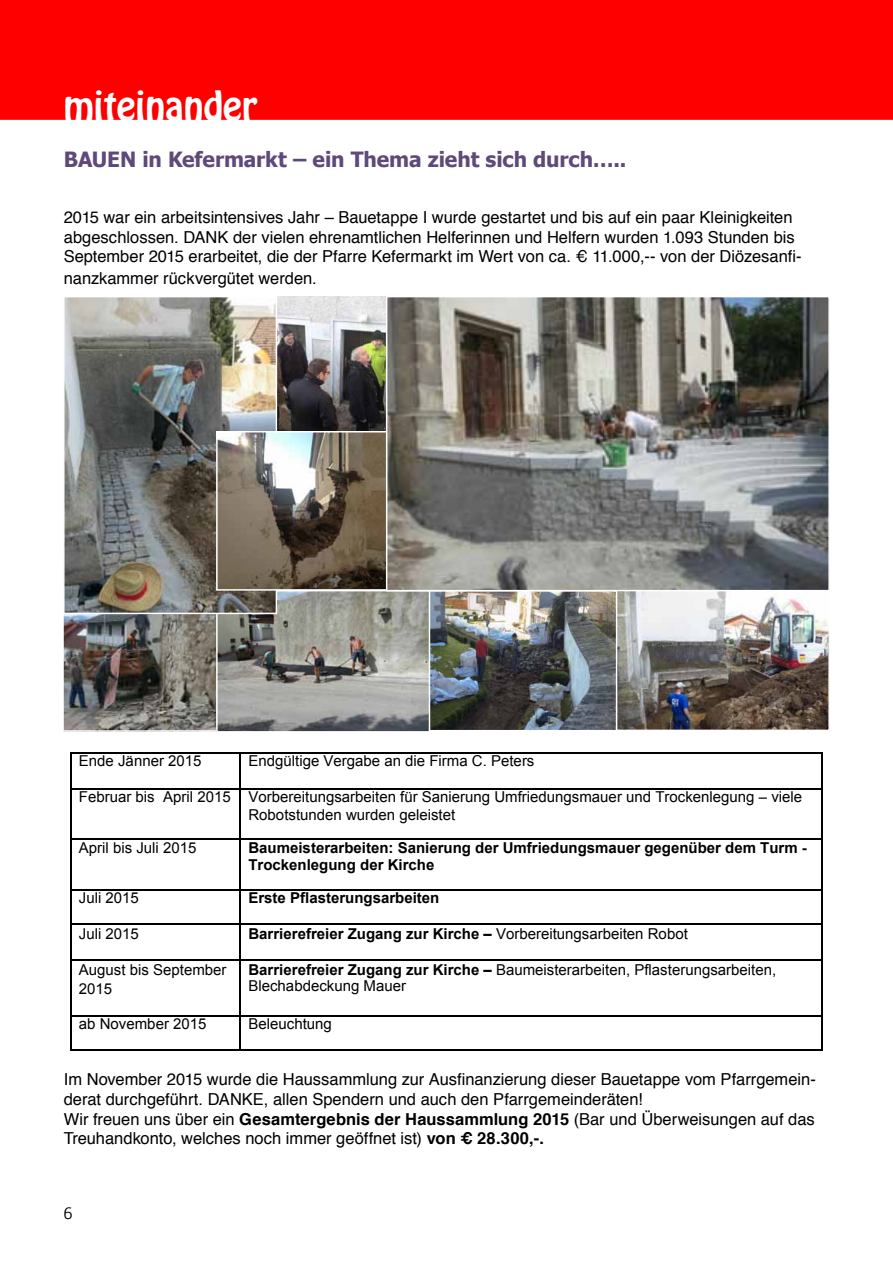
<style>
.page{position:relative;width:893px;height:1263px;background:#fff}
.page>*{position:absolute;margin:0;border:0;box-sizing:border-box;transform-origin:0 0}
.t1{font:36px "Hobo Std";color:#fff}
.t2{font:700 21px "Tahoma";letter-spacing:-.005em;color:#5f497a}
.t3{font:16.5px/19.8px "Helvetica";color:#000}
.t4{font:15px/18px "Arial";color:#000}
.t5{font:700 15px/16.5px "Arial";color:#000}
.t6{font:15px "Euphemia UCAS";color:#000}
.s1{font-weight:400}
.s2{font-weight:700}
</style>
<div class="page">
<div style="left:0;top:0;width:893px;height:120px;background:#f00"></div>
<img style="left:65px;top:614px;width:151px;height:115px">
<div style="left:62px;top:572px;width:214px;height:160px;border:2px solid #fff"></div>
<img style="left:430px;top:593px;width:186px;height:135px">
<div style="left:410px;top:590px;width:212px;height:141px;border:2px solid #fff"></div>
<img style="left:219px;top:444px;width:208px;height:286px">
<div style="left:216px;top:590px;width:214px;height:143px;border:2px solid #fff"></div>
<img style="left:277px;top:297px;width:109px;height:147px">
<img style="left:619px;top:592px;width:208px;height:136px">
<div style="left:616px;top:589px;width:214px;height:142px;border:2px solid #fff"></div>
<img style="left:66px;top:299px;width:208px;height:312px">
<div style="left:63px;top:296px;width:214px;height:318px;border:2px solid #fff"></div>
<div style="left:216px;top:431px;width:214px;height:160px;border:2px solid #fff"></div>
<img style="left:389px;top:299px;width:438px;height:289px">
<div style="left:386px;top:296px;width:444px;height:295px;border:2px solid #fff"></div>
<hr style="left:71px;top:753px;width:168px;height:1px;background:#000">
<hr style="left:241px;top:753px;width:580px;height:1px;background:#000">
<hr style="left:70px;top:754px;width:1px;height:35px;background:#000">
<hr style="left:239px;top:754px;width:2px;height:35px;background:#000">
<hr style="left:821px;top:754px;width:2px;height:35px;background:#000">
<hr style="left:71px;top:789px;width:168px;height:1px;background:#000">
<hr style="left:241px;top:789px;width:580px;height:1px;background:#000">
<hr style="left:70px;top:790px;width:1px;height:48px;background:#000">
<hr style="left:239px;top:790px;width:2px;height:48px;background:#000">
<hr style="left:821px;top:790px;width:2px;height:48px;background:#000">
<hr style="left:71px;top:838px;width:168px;height:2px;background:#000">
<hr style="left:241px;top:838px;width:580px;height:2px;background:#000">
<hr style="left:70px;top:840px;width:1px;height:49px;background:#000">
<hr style="left:239px;top:840px;width:2px;height:49px;background:#000">
<hr style="left:821px;top:840px;width:2px;height:49px;background:#000">
<hr style="left:71px;top:889px;width:168px;height:2px;background:#000">
<hr style="left:241px;top:889px;width:580px;height:2px;background:#000">
<hr style="left:70px;top:891px;width:1px;height:33px;background:#000">
<hr style="left:239px;top:891px;width:2px;height:33px;background:#000">
<hr style="left:821px;top:891px;width:2px;height:33px;background:#000">
<hr style="left:71px;top:924px;width:168px;height:1px;background:#000">
<hr style="left:241px;top:924px;width:580px;height:1px;background:#000">
<hr style="left:70px;top:925px;width:1px;height:35px;background:#000">
<hr style="left:239px;top:925px;width:2px;height:35px;background:#000">
<hr style="left:821px;top:925px;width:2px;height:35px;background:#000">
<hr style="left:71px;top:960px;width:168px;height:1px;background:#000">
<hr style="left:241px;top:960px;width:580px;height:1px;background:#000">
<hr style="left:70px;top:961px;width:1px;height:54px;background:#000">
<hr style="left:239px;top:961px;width:2px;height:54px;background:#000">
<hr style="left:821px;top:961px;width:2px;height:54px;background:#000">
<hr style="left:71px;top:1015px;width:168px;height:2px;background:#000">
<hr style="left:241px;top:1015px;width:580px;height:2px;background:#000">
<hr style="left:70px;top:1017px;width:1px;height:33px;background:#000">
<hr style="left:71px;top:1050px;width:168px;height:1px;background:#000">
<hr style="left:239px;top:1017px;width:2px;height:33px;background:#000">
<hr style="left:241px;top:1050px;width:580px;height:1px;background:#000">
<hr style="left:821px;top:1017px;width:2px;height:33px;background:#000">
<h1 class="t1" style="left:64px;top:81px;width:195px">miteinander</h1>
<p class="t2" style="left:64px;top:145px;width:564px">BAUEN in Kefermarkt – ein Thema zieht sich durch…..</p>
<p class="t3" style="left:64px;top:208px;width:739px">2015 war ein arbeitsintensives Jahr – Bauetappe I wurde gestartet und bis auf ein paar Kleinigkeiten abgeschlossen. DANK der vielen ehrenamtlichen Helferinnen und Helfern wurden 1.093 Stunden bis<br>September 2015 erarbeitet, die der Pfarre Kefermarkt im Wert von ca. € 11.000,-- von der Diözesanfi-</p>
<p class="t3" style="left:64px;top:269px;width:254px">nanzkammer rückvergütet werden.</p>
<p class="t4" style="left:79px;top:752px;width:124px">Ende Jänner 2015</p>
<p class="t4" style="left:248px;top:752px;width:287px">Endgültige Vergabe an die Firma C. Peters</p>
<p class="t4" style="left:248px;top:788px;width:555px;text-indent:-170px">Februar bis April 2015 Vorbereitungsarbeiten für Sanierung Umfriedungsmauer und Trockenlegung – viele<br>Robotstunden wurden geleistet</p>
<p class="t4" style="left:79px;top:839px;width:119px">April bis Juli 2015</p>
<p class="t5" style="left:248px;top:840px;width:560px">Baumeisterarbeiten: Sanierung der Umfriedungsmauer gegenüber dem Turm -<br>Trockenlegung der Kirche</p>
<p class="t4" style="left:79px;top:888px;width:62px">Juli 2015</p>
<p class="t5" style="left:248px;top:890px;width:192px">Erste Pflasterungsarbeiten</p>
<p class="t4" style="left:79px;top:924px;width:62px">Juli 2015</p>
<p class="t5" style="left:248px;top:926px;width:441px">Barrierefreier Zugang zur Kirche – <span class="s1">Vorbereitungsarbeiten Robot</span></p>
<p class="t4" style="left:79px;top:960px;width:149px;line-height:19.5px">August bis September<br>2015</p>
<p class="t4" style="left:248px;top:961px;width:529px;line-height:16.5px"><span class="s2">Barrierefreier Zugang zur Kirche –</span> Baumeisterarbeiten, Pflasterungsarbeiten,<br>Blechabdeckung Mauer</p>
<p class="t4" style="left:79px;top:1014px;width:129px">ab November 2015</p>
<p class="t4" style="left:248px;top:1014px;width:85px">Beleuchtung</p>
<p class="t3" style="left:64px;top:1070px;width:754px">Im November 2015 wurde die Haussammlung zur Ausfinanzierung dieser Bauetappe vom Pfarrgemein&shy;derat durchgeführt. DANKE, allen Spendern und auch den Pfarrgemeinderäten!<br>Wir freuen uns über ein <span class="s2">Gesamtergebnis der Haussammlung 2015</span> (Bar und Überweisungen auf das Treuhandkonto, welches noch immer geöffnet ist) <span class="s2">von € 28.300,-.</span></p>
<p class="t6" style="left:64px;top:1203px;width:10px">6</p>
</div>
